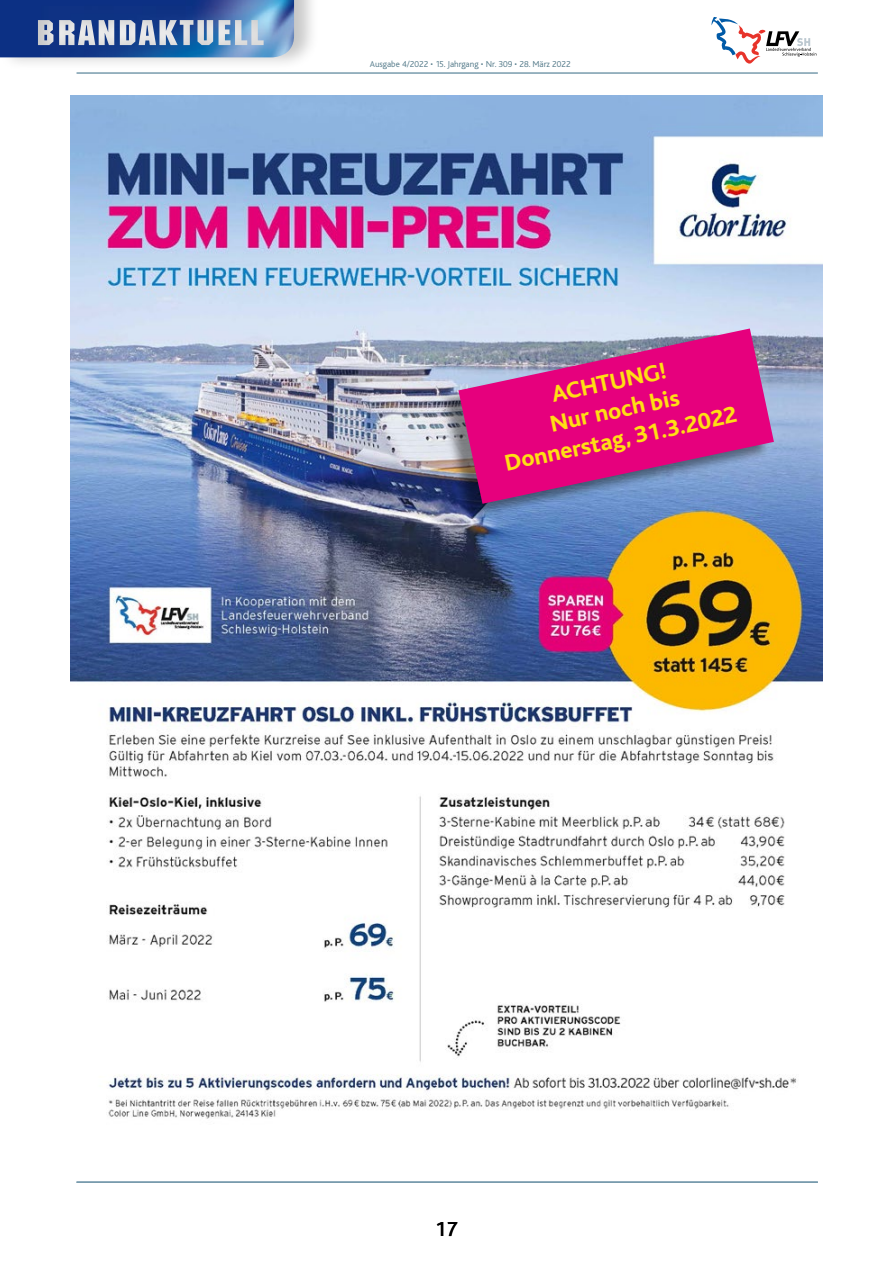
<style>
.page{position:relative;width:893px;height:1263px;background:#fff}
.page>*{position:absolute;margin:0;border:0;box-sizing:border-box;transform-origin:0 0}
.t1{font:800 24px/28.8px "Bliss";color:#ffde14;text-align:center}
.t2{font:500 21px "Bliss";color:#000}
.t3{font:300 9px "Bliss";color:#4f7686}
</style>
<div class="page">
<hr style="left:77px;top:1181px;width:741px;height:2px;background:#789bad">
<hr style="left:77px;top:72px;width:741px;height:2px;background:#789bad">
<svg style="left:711px;top:17px;width:105px;height:47px"></svg>
<div style="left:0;top:0;width:320px;height:71px;background:#000;opacity:.22"></div>
<img style="left:0;top:0;width:294px;height:57px">
<img style="left:71px;top:96px;width:751px;height:1023px">
<div style="left:439px;top:329px;width:331px;height:192px;background:#000;opacity:.45"></div>
<svg style="left:458px;top:328px;width:316px;height:176px;background:#c23b95"></svg>
<p class="t3" style="left:370px;top:59px;width:202px">Ausgabe 4/2022 • 15. Jahrgang • Nr. 309 • 28. März 2022</p>
<h1 class="t1" style="left:490px;top:393px;width:238px;rotate:-12deg">ACHTUNG!<br>Nur noch bis<br>Donnerstag, 31.3.2022</h1>
<h2 class="t2" style="left:435px;top:1218px;width:24px">17</h2>
</div>
